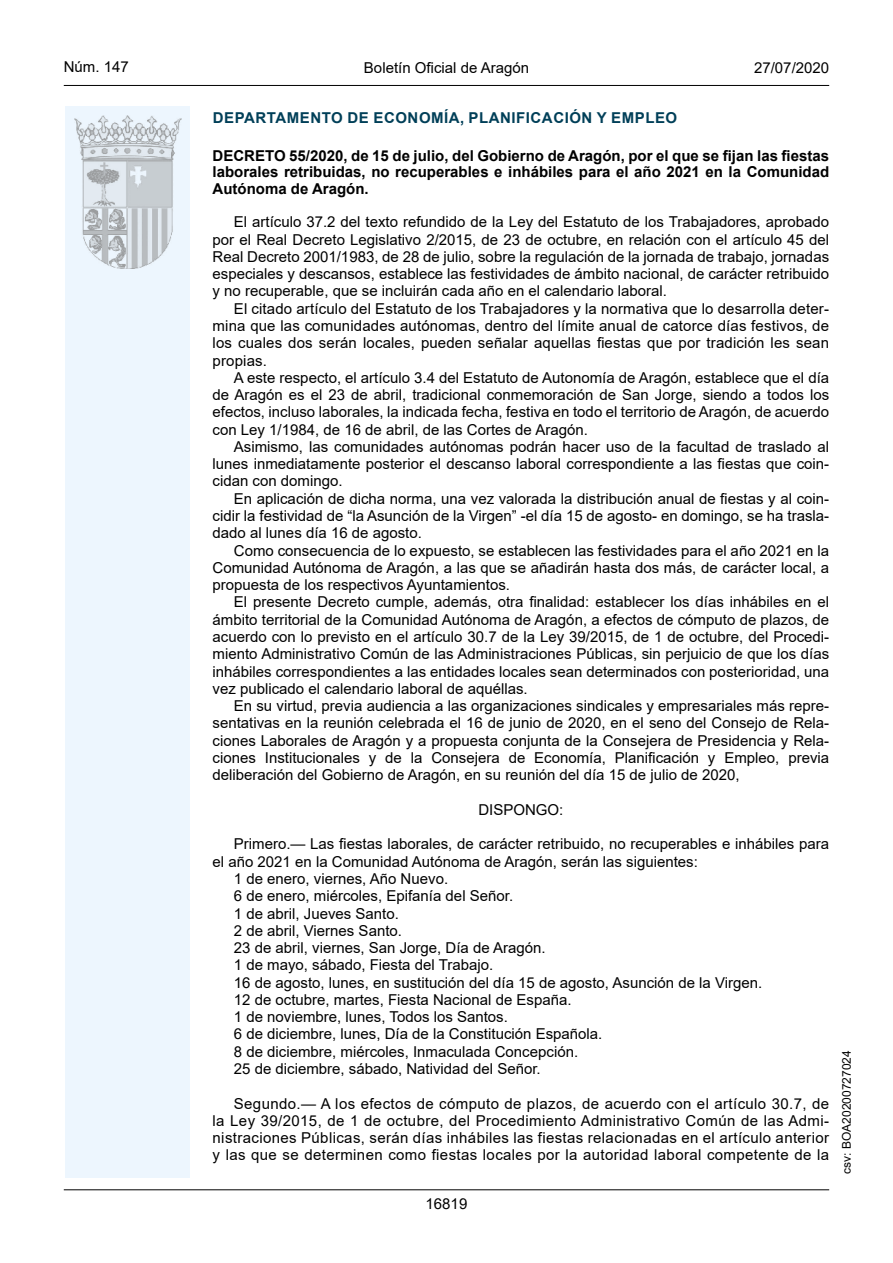
<style>
.page{position:relative;width:893px;height:1263px;background:#fff}
.page>*{position:absolute;margin:0;border:0;box-sizing:border-box;transform-origin:0 0}
.inicio_de_parrafo{font:15px/17.2px "Arial";color:#000;text-align:justify}
.Titulo_text{font:700 15px/16.5px "Arial";color:#000;text-align:justify}
.emisor_text{font:15px "Arial Bold MT2";letter-spacing:.035em;color:#003f58}
.t1{font:15px "Arial MT2";color:#000}
.center{font:15px "Arial";color:#000}
.t2{font:12px "Arial MT2";color:#000}
</style>
<div class="page">
<div style="left:65px;top:106px;width:125px;height:1072px;background:#edf6fe"></div>
<img style="left:75px;top:115px;width:106px;height:153px">
<hr style="left:64px;top:85px;width:765px;height:1px;background:#000">
<hr style="left:64px;top:1189px;width:765px;height:1px;background:#000">
<p class="t1" style="left:64px;top:57px;width:67px">Núm. 147</p>
<p class="inicio_de_parrafo" style="left:364px;top:59px;width:167px">Boletín Oficial de Aragón</p>
<p class="t1" style="left:754px;top:57px;width:77px">27/07/2020</p>
<h4 class="emisor_text" style="left:213px;top:107px;width:466px">DEPARTAMENTO DE ECONOMÍA, PLANIFICACIÓN Y EMPLEO</h4>
<h5 class="Titulo_text" style="left:213px;top:147px;width:618px">DECRETO 55/2020, de 15 de julio, del Gobierno de Aragón, por el que se fijan las fiestas laborales retribuidas, no recuperables e inhábiles para el año 2021 en la Comunidad Autónoma de Aragón.</h5>
<p class="inicio_de_parrafo" style="left:213px;top:213px;width:618px;text-indent:21px">El artículo 37.2 del texto refundido de la Ley del Estatuto de los Trabajadores, aprobado por el Real Decreto Legislativo 2/2015, de 23 de octubre, en relación con el artículo 45 del Real Decreto 2001/1983, de 28 de julio, sobre la regulación de la jornada de trabajo, jornadas especiales y descansos, establece las festividades de ámbito nacional, de carácter retribuido y no recuperable, que se incluirán cada año en el calendario laboral.</p>
<p class="inicio_de_parrafo" style="left:213px;top:300px;width:618px;text-indent:21px">El citado artículo del Estatuto de los Trabajadores y la normativa que lo desarrolla deter&shy;mina que las comunidades autónomas, dentro del límite anual de catorce días festivos, de los cuales dos serán locales, pueden señalar aquellas fiestas que por tradición les sean propias.</p>
<p class="inicio_de_parrafo" style="left:213px;top:369px;width:618px;text-indent:21px">A este respecto, el artículo 3.4 del Estatuto de Autonomía de Aragón, establece que el día de Aragón es el 23 de abril, tradicional conmemoración de San Jorge, siendo a todos los efectos, incluso laborales, la indicada fecha, festiva en todo el territorio de Aragón, de acuerdo con Ley 1/1984, de 16 de abril, de las Cortes de Aragón.</p>
<p class="inicio_de_parrafo" style="left:213px;top:438px;width:618px;text-indent:21px">Asimismo, las comunidades autónomas podrán hacer uso de la facultad de traslado al lunes inmediatamente posterior el descanso laboral correspondiente a las fiestas que coin&shy;cidan con domingo.</p>
<p class="inicio_de_parrafo" style="left:213px;top:490px;width:618px;text-indent:21px">En aplicación de dicha norma, una vez valorada la distribución anual de fiestas y al coin&shy;cidir la festividad de “la Asunción de la Virgen” -el día 15 de agosto- en domingo, se ha trasla&shy;dado al lunes día 16 de agosto.</p>
<p class="inicio_de_parrafo" style="left:213px;top:542px;width:618px;text-indent:21px">Como consecuencia de lo expuesto, se establecen las festividades para el año 2021 en la Comunidad Autónoma de Aragón, a las que se añadirán hasta dos más, de carácter local, a propuesta de los respectivos Ayuntamientos.</p>
<p class="inicio_de_parrafo" style="left:213px;top:593px;width:618px;text-indent:21px">El presente Decreto cumple, además, otra finalidad: establecer los días inhábiles en el ámbito territorial de la Comunidad Autónoma de Aragón, a efectos de cómputo de plazos, de acuerdo con lo previsto en el artículo 30.7 de la Ley 39/2015, de 1 de octubre, del Procedi&shy;miento Administrativo Común de las Administraciones Públicas, sin perjuicio de que los días inhábiles correspondientes a las entidades locales sean determinados con posterioridad, una vez publicado el calendario laboral de aquéllas.</p>
<p class="inicio_de_parrafo" style="left:213px;top:697px;width:618px;text-indent:21px">En su virtud, previa audiencia a las organizaciones sindicales y empresariales más repre&shy;sentativas en la reunión celebrada el 16 de junio de 2020, en el seno del Consejo de Rela&shy;ciones Laborales de Aragón y a propuesta conjunta de la Consejera de Presidencia y Rela&shy;ciones Institucionales y de la Consejera de Economía, Planificación y Empleo, previa deliberación del Gobierno de Aragón, en su reunión del día 15 de julio de 2020,</p>
<p class="center" style="left:478px;top:799px;width:87px">DISPONGO:</p>
<p class="inicio_de_parrafo" style="left:213px;top:835px;width:618px;text-indent:21px">Primero.— Las fiestas laborales, de carácter retribuido, no recuperables e inhábiles para el año 2021 en la Comunidad Autónoma de Aragón, serán las siguientes:</p>
<p class="inicio_de_parrafo" style="left:234px;top:870px;width:216px">1 de enero, viernes, Año Nuevo.</p>
<p class="inicio_de_parrafo" style="left:234px;top:887px;width:281px">6 de enero, miércoles, Epifanía del Señor.</p>
<p class="inicio_de_parrafo" style="left:234px;top:904px;width:167px">1 de abril, Jueves Santo.</p>
<p class="inicio_de_parrafo" style="left:234px;top:922px;width:170px">2 de abril, Viernes Santo.</p>
<p class="inicio_de_parrafo" style="left:234px;top:939px;width:313px">23 de abril, viernes, San Jorge, Día de Aragón.</p>
<p class="inicio_de_parrafo" style="left:234px;top:956px;width:261px">1 de mayo, sábado, Fiesta del Trabajo.</p>
<p class="inicio_de_parrafo" style="left:234px;top:974px;width:530px">16 de agosto, lunes, en sustitución del día 15 de agosto, Asunción de la Virgen.</p>
<p class="inicio_de_parrafo" style="left:234px;top:991px;width:339px">12 de octubre, martes, Fiesta Nacional de España.</p>
<p class="inicio_de_parrafo" style="left:234px;top:1008px;width:276px">1 de noviembre, lunes, Todos los Santos.</p>
<p class="inicio_de_parrafo" style="left:234px;top:1025px;width:370px">6 de diciembre, lunes, Día de la Constitución Española.</p>
<p class="inicio_de_parrafo" style="left:234px;top:1043px;width:346px">8 de diciembre, miércoles, Inmaculada Concepción.</p>
<p class="inicio_de_parrafo" style="left:234px;top:1060px;width:308px">25 de diciembre, sábado, Natividad del Señor.</p>
<p class="inicio_de_parrafo" style="left:213px;top:1094px;width:618px;text-indent:21px">Segundo.— A los efectos de cómputo de plazos, de acuerdo con el artículo 30.7, de la Ley 39/2015, de 1 de octubre, del Procedimiento Administrativo Común de las Admi&shy;nistraciones Públicas, serán días inhábiles las fiestas relacionadas en el artículo anterior y las que se determinen como fiestas locales por la autoridad laboral competente de la</p>
<p class="t1" style="left:426px;top:1193px;width:43px">16819</p>
<p class="t2" style="left:838px;top:1174px;width:125px;rotate:-90deg">csv: BOA20200727024</p>
</div>
